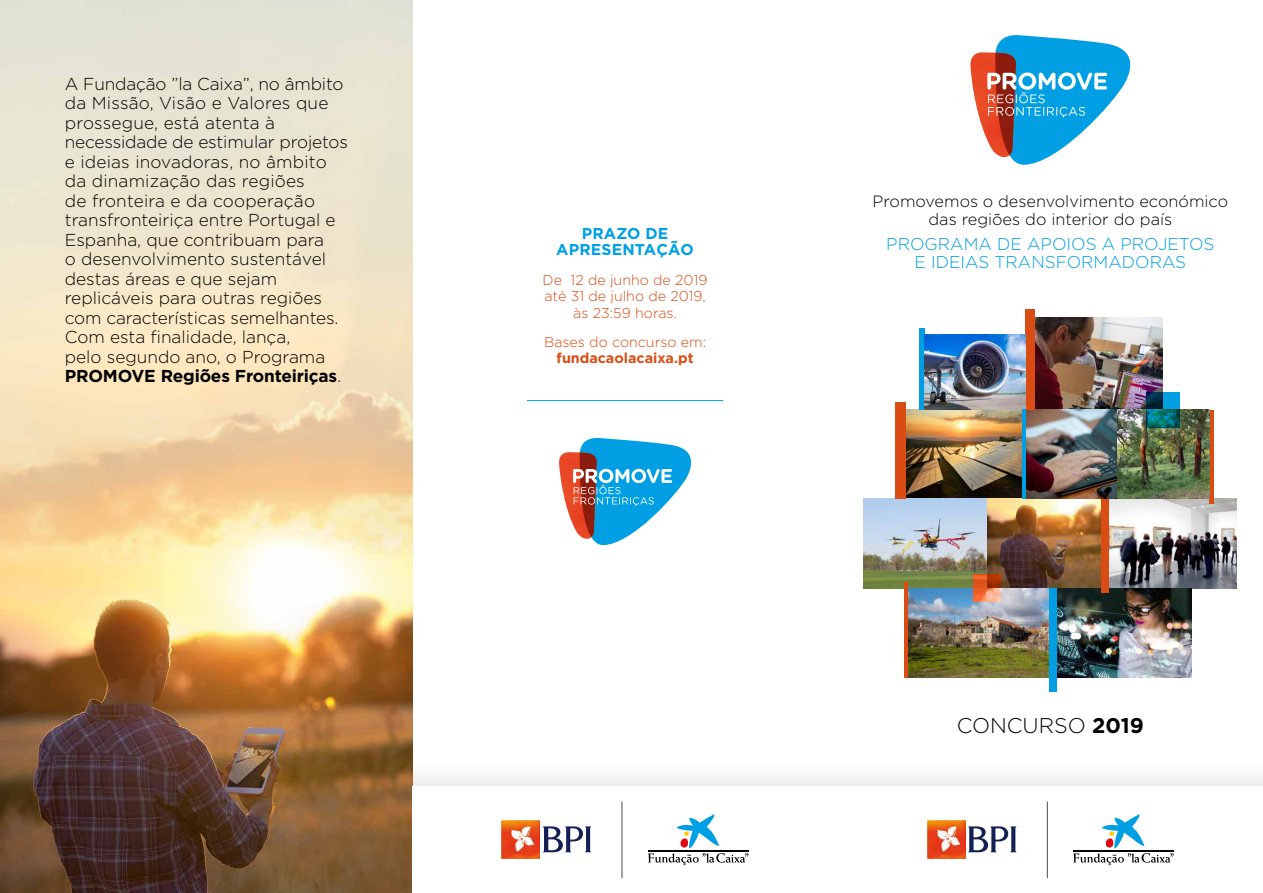
<style>
.page{position:relative;width:1263px;height:893px;background:#fff}
.page>*{position:absolute;margin:0;border:0;box-sizing:border-box;transform-origin:0 0}
.t1{font:300 21.3px "Gotham";color:#000}
.t2{font:300 17.25px/19.5px "Gotham";color:#000}
.t3{font:300 17.1px/18px "Gotham";color:#009fe3;text-align:center}
.t4{font:300 16.35px/18px "Gotham";color:#000;text-align:center}
.t5{font:700 15.6px/16.5px "Gotham";letter-spacing:.01em;color:#009fe3;text-align:center}
.t6{font:300 14.25px/16.5px "Gotham";color:#d94d15;text-align:center}
.t7{font:700 14.25px "Gotham";color:#d94d15}
.s1{font-weight:700}
</style>
<div class="page">
<img style="left:0;top:0;width:412px;height:893px">
<div style="left:412px;top:760px;width:851px;height:46px;background:#f8f8f8"></div>
<div style="left:412px;top:787px;width:851px;height:106px;background:#fff"></div>
<hr style="left:527px;top:400px;width:196px;height:1px;background:#009fe3">
<img style="left:559px;top:452px;width:14px;height:73px">
<svg style="left:573px;top:437px;width:119px;height:108px"></svg>
<img style="left:970px;top:52px;width:17px;height:87px">
<svg style="left:987px;top:35px;width:144px;height:130px"></svg>
<svg style="left:968px;top:826px;width:49px;height:26px"></svg>
<img style="left:927px;top:821px;width:38px;height:38px">
<svg style="left:1073px;top:814px;width:101px;height:51px"></svg>
<svg style="left:1047px;top:801px;width:1px;height:77px"></svg>
<svg style="left:542px;top:826px;width:49px;height:26px"></svg>
<img style="left:502px;top:821px;width:38px;height:38px">
<svg style="left:648px;top:814px;width:101px;height:51px"></svg>
<svg style="left:622px;top:801px;width:1px;height:77px"></svg>
<img style="left:905px;top:410px;width:304px;height:89px">
<img style="left:1109px;top:499px;width:128px;height:89px">
<img style="left:864px;top:499px;width:123px;height:89px">
<img style="left:987px;top:499px;width:115px;height:89px">
<img style="left:1035px;top:317px;width:127px;height:93px">
<img style="left:1057px;top:588px;width:135px;height:89px">
<img style="left:908px;top:588px;width:141px;height:89px">
<svg style="left:974px;top:574px;width:27px;height:28px"></svg>
<div style="left:1209px;top:410px;width:5px;height:93px;background:#d94d15"></div>
<div style="left:895px;top:402px;width:10px;height:97px;background:#d94d15"></div>
<div style="left:1102px;top:499px;width:7px;height:94px;background:#d94d15"></div>
<div style="left:1049px;top:588px;width:8px;height:104px;background:#009fe3"></div>
<hr style="left:904px;top:582px;width:4px;height:95px;background:#d94d15">
<div style="left:1025px;top:309px;width:10px;height:101px;background:#d94d15"></div>
<div style="left:919px;top:328px;width:5px;height:82px;background:#009fe3"></div>
<img style="left:924px;top:334px;width:101px;height:76px">
<svg style="left:1146px;top:392px;width:33px;height:35px"></svg>
<hr style="left:1022px;top:410px;width:3px;height:89px;background:#009fe3">
<p class="t2" style="left:65px;top:74px;width:285px">A Fundação ”la Caixa”, no âmbito da Missão, Visão e Valores que prossegue, está atenta à necessidade de estimular projetos e ideias inovadoras, no âmbito da dinamização das regiões<br>de fronteira e da cooperação transfronteiriça entre Portugal e<br>Espanha, que contribuam para<br>o desenvolvimento sustentável destas áreas e que sejam replicáveis para outras regiões com características semelhantes.<br>Com esta finalidade, lança,<br>pelo segundo ano, o Programa<br><span class="s1">PROMOVE Regiões Fronteiriças</span>.</p>
<p class="t5" style="left:556px;top:225px;width:139px">PRAZO DE<br>APRESENTAÇÃO</p>
<p class="t6" style="left:543px;top:271px;width:166px">De 12 de junho de 2019 até 31 de julho de 2019, às 23:59 horas.</p>
<p class="t6" style="left:544px;top:333px;width:164px">Bases do concurso em:</p>
<p class="t7" style="left:557px;top:350px;width:138px">fundacaolacaixa.pt</p>
<p class="t4" style="left:872px;top:192px;width:357px">Promovemos o desenvolvimento económico das regiões do interior do país</p>
<p class="t3" style="left:886px;top:234px;width:330px">PROGRAMA DE APOIOS A PROJETOS<br>E IDEIAS TRANSFORMADORAS</p>
<p class="t1" style="left:957px;top:714px;width:189px">CONCURSO <span class="s1">2019</span></p>
</div>
